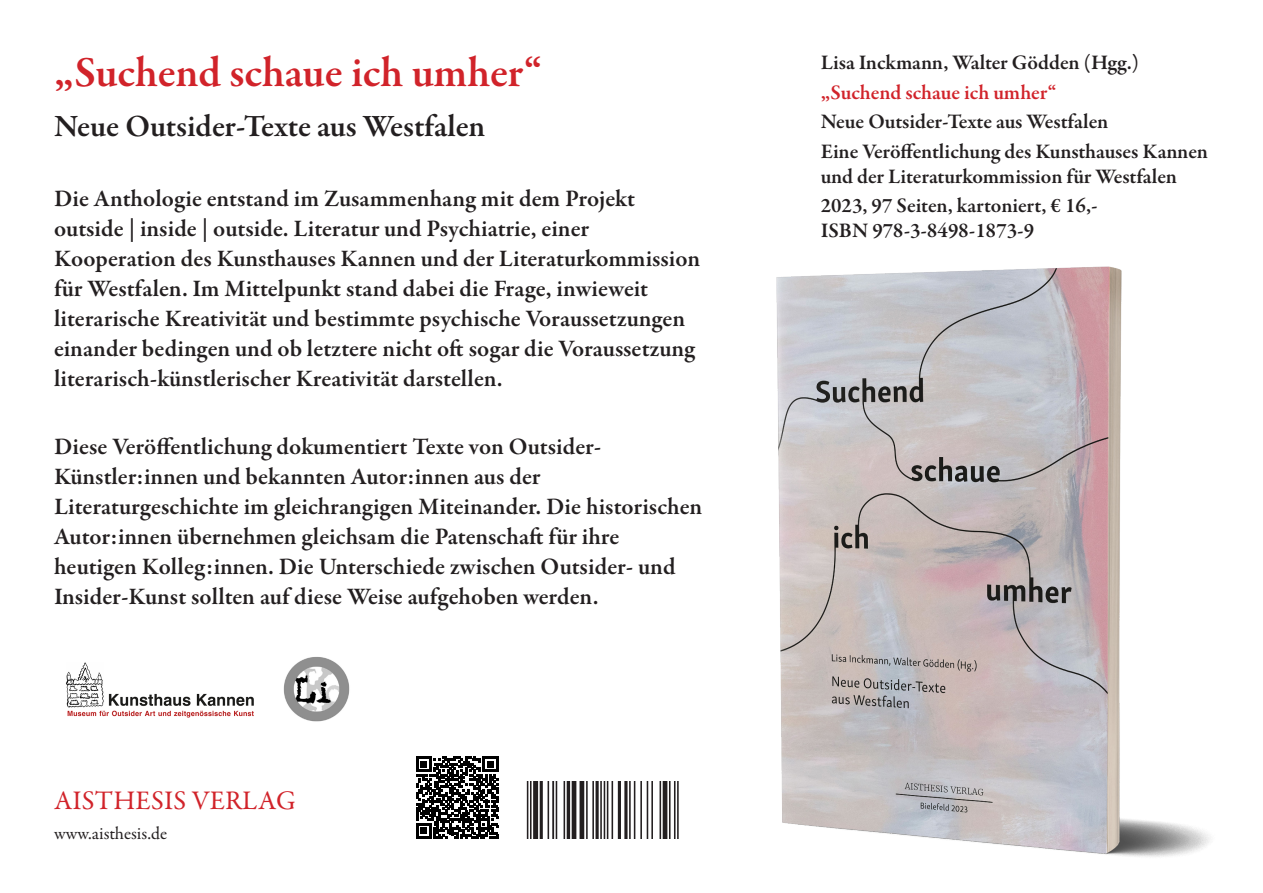
<style>
.page{position:relative;width:1263px;height:893px;background:#fff}
.page>*{position:absolute;margin:0;border:0;box-sizing:border-box;transform-origin:0 0}
.t1{font:600 43.5px "Garamond Premr Pro";letter-spacing:-.005em;color:#d1232a}
.t2{font:600 31.5px "Garamond Premr Pro";letter-spacing:-.005em;color:#231f20}
.t3{font:27px "Garamond Premr Pro";letter-spacing:.01em;color:#d1232a}
.t4{font:600 24px/30px "Garamond Premr Pro";color:#231f20}
.t5{font:600 21px/29.4px "Garamond Premr Pro";letter-spacing:-.005em;color:#231f20}
.t6{font:600 21px "Garamond Premr Pro";letter-spacing:-.005em;color:#d1232a}
.t7{font:18px "Garamond Premr Pro";color:#231f20}
</style>
<div class="page">
<img style="left:776px;top:266px;width:434px;height:591px">
<svg style="left:416px;top:756px;width:82px;height:83px"></svg>
<img style="left:526px;top:782px;width:153px;height:57px">
<img style="left:66px;top:662px;width:188px;height:56px">
<img style="left:283px;top:657px;width:67px;height:65px">
<h1 class="t1" style="left:54px;top:46px;width:489px">„Suchend schaue ich umher“</h1>
<h2 class="t2" style="left:54px;top:107px;width:433px">Neue Outsider-Texte aus Westfalen</h2>
<p class="t4" style="left:54px;top:183px;width:648px">Die Anthologie entstand im Zusammenhang mit dem Projekt outside | inside | outside. Literatur und Psychiatrie, einer Kooperation des Kunsthauses Kannen und der Literaturkommission für Westfalen. Im Mittelpunkt stand dabei die Frage, inwieweit literarische Kreativität und bestimmte psychische Voraussetzungen einander bedingen und ob letztere nicht oft sogar die Voraussetzung literarisch-künstlerischer Kreativität darstellen.</p>
<p class="t4" style="left:54px;top:432px;width:650px">Diese Veröffentlichung dokumentiert Texte von Outsider-Künstler:innen und bekannten Autor:innen aus der Literaturgeschichte im gleichrangigen Miteinander. Die historischen Autor:innen übernehmen gleichsam die Patenschaft für ihre heutigen Kolleg:innen. Die Unterschiede zwischen Outsider- und Insider-Kunst sollten auf diese Weise aufgehoben werden.</p>
<p class="t3" style="left:54px;top:784px;width:243px">AISTHESIS VERLAG</p>
<p class="t7" style="left:54px;top:822px;width:115px">www.aisthesis.de</p>
<p class="t5" style="left:821px;top:48px;width:320px">Lisa Inckmann, Walter Gödden (Hgg.)</p>
<p class="t6" style="left:821px;top:79px;width:237px">„Suchend schaue ich umher“</p>
<p class="t5" style="left:821px;top:107px;width:389px">Neue Outsider-Texte aus Westfalen<br>Eine Veröffentlichung des Kunsthauses Kannen</p>
<p class="t5" style="left:821px;top:162px;width:358px">und der Literaturkommission für Westfalen<br>2023, 97 Seiten, kartoniert, € 16,-</p>
<p class="t5" style="left:821px;top:217px;width:215px">ISBN 978-3-8498-1873-9</p>
</div>
